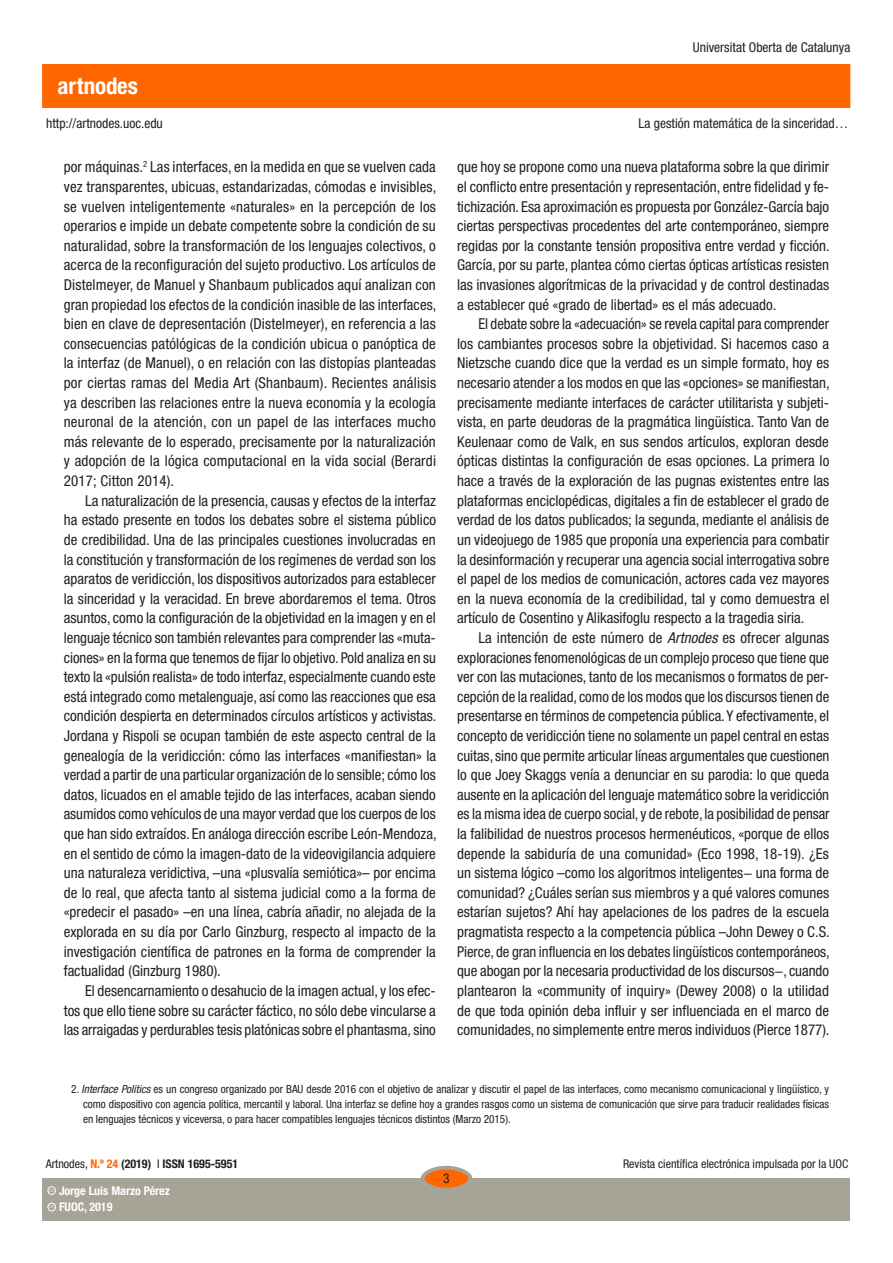
<style>
.page{position:relative;width:893px;height:1263px;background:#fff}
.page>*{position:absolute;margin:0;border:0;box-sizing:border-box;transform-origin:0 0}
.t1{font:700 condensed 22.95px "Helvetica Neue LT Std";color:#fff}
.text_general{font:condensed 15px/19.6px "Helvetica Neue LT Std";color:#231f20;text-align:justify}
.t2{font:condensed 13.5px "Helvetica Neue LT Std";color:#231f20}
.t3{font:condensed 12px "Helvetica Neue LT Std";color:#231f20}
.t4{font:700 condensed 12px "Helvetica Neue LT Std";color:#231f20}
.t5{font:700 condensed 12px "Helvetica Neue LT Std";color:#fff}
._05_NOTASRESTO{font:condensed 11.25px/15px "Helvetica Neue LT Std";color:#231f20;text-align:justify}
.t6{font:600 3.9px "Adobe Caslon Pro";color:#fff}
.s1{font-style:italic}
.s2{font-weight:400}
.s3{color:#f60}
</style>
<div class="page">
<div style="left:43px;top:65px;width:807px;height:42px;background:#f60"></div>
<div style="left:43px;top:1178px;width:807px;height:42px;background:#a6a397"></div>
<div style="left:422px;top:1168px;width:48px;height:21px;background:#f60;border-radius:50%"></div>
<div style="left:421px;top:1166px;width:51px;height:25px;border:4px solid #a6a397;border-radius:50%"></div>
<div style="left:48px;top:1203px;width:8px;height:8px;border:1px solid #fff;border-radius:50%"></div>
<div style="left:48px;top:1186px;width:8px;height:8px;border:1px solid #fff;border-radius:50%"></div>
<h1 class="t1" style="left:58px;top:72px;width:82px">artnodes</h1>
<p class="t2" style="left:46px;top:115px;width:118px">http://artnodes.uoc.edu</p>
<p class="text_general" style="left:64px;top:157px;width:374px">por máquinas.<sup>2</sup> Las interfaces, en la medida en que se vuelven cada vez transparentes, ubicuas, estandarizadas, cómodas e invisibles, se vuelven inteligentemente «naturales» en la percepción de los operarios e impide un debate competente sobre la condición de su naturalidad, sobre la transformación de los lenguajes colectivos, o acerca de la reconfiguración del sujeto productivo. Los artículos de Distelmeyer, de Manuel y Shanbaum publicados aquí analizan con gran propiedad los efectos de la condición inasible de las interfaces, bien en clave de depresentación (Distelmeyer), en referencia a las consecuencias patólógicas de la condición ubicua o panóptica de la interfaz (de Manuel), o en relación con las distopías planteadas por ciertas ramas del Media Art (Shanbaum). Recientes análisis ya describen las relaciones entre la nueva economía y la ecología neuronal de la atención, con un papel de las interfaces mucho más relevante de lo esperado, precisamente por la naturalización y adopción de la lógica computacional en la vida social (Berardi 2017; Citton 2014).</p>
<p class="text_general" style="left:64px;top:490px;width:374px;text-indent:21px">La naturalización de la presencia, causas y efectos de la interfaz ha estado presente en todos los debates sobre el sistema público de credibilidad. Una de las principales cuestiones involucradas en la constitución y transformación de los regímenes de verdad son los aparatos de veridicción, los dispositivos autorizados para establecer la sinceridad y la veracidad. En breve abordaremos el tema. Otros asuntos, como la configuración de la objetividad en la imagen y en el lenguaje técnico son también relevantes para comprender las «muta&shy;ciones» en la forma que tenemos de fijar lo objetivo. Pold analiza en su texto la «pulsión realista» de todo interfaz, especialmente cuando este está integrado como metalenguaje, así como las reacciones que esa condición despierta en determinados círculos artísticos y activistas.<br>Jordana y Rispoli se ocupan también de este aspecto central de la genealogía de la veridicción: cómo las interfaces «manifiestan» la verdad a partir de una particular organización de lo sensible; cómo los datos, licuados en el amable tejido de las interfaces, acaban siendo asumidos como vehículos de una mayor verdad que los cuerpos de los que han sido extraídos. En análoga dirección escribe León-Mendoza, en el sentido de cómo la imagen-dato de la videovigilancia adquiere una naturaleza veridictiva, –una «plusvalía semiótica»– por encima de lo real, que afecta tanto al sistema judicial como a la forma de «predecir el pasado» –en una línea, cabría añadir, no alejada de la explorada en su día por Carlo Ginzburg, respecto al impacto de la investigación científica de patrones en la forma de comprender la factualidad (Ginzburg 1980).</p>
<p class="text_general" style="left:64px;top:981px;width:374px;text-indent:21px">El desencarnamiento o desahucio de la imagen actual, y los efec&shy;tos que ello tiene sobre su carácter fáctico, no sólo debe vincularse a las arraigadas y perdurables tesis platónicas sobre el phantasma<span class="s1">,</span> sino</p>
<p class="t2" style="left:693px;top:40px;width:159px">Universitat Oberta de Catalunya</p>
<p class="t2" style="left:639px;top:115px;width:211px">La gestión matemática de la sinceridad…</p>
<p class="text_general" style="left:457px;top:157px;width:374px">que hoy se propone como una nueva plataforma sobre la que dirimir el conflicto entre presentación y representación, entre fidelidad y fe&shy;tichización. Esa aproximación es propuesta por González-García bajo ciertas perspectivas procedentes del arte contemporáneo, siempre regidas por la constante tensión propositiva entre verdad y ficción.<br>García, por su parte, plantea cómo ciertas ópticas artísticas resisten las invasiones algorítmicas de la privacidad y de control destinadas a establecer qué «grado de libertad» es el más adecuado.</p>
<p class="text_general" style="left:457px;top:314px;width:374px;text-indent:21px">El debate sobre la «adecuación» se revela capital para comprender los cambiantes procesos sobre la objetividad. Si hacemos caso a Nietzsche cuando dice que la verdad es un simple formato, hoy es necesario atender a los modos en que las «opciones» se manifiestan, precisamente mediante interfaces de carácter utilitarista y subjeti&shy;vista, en parte deudoras de la pragmática lingüística. Tanto Van de Keulenaar como de Valk, en sus sendos artículos, exploran desde ópticas distintas la configuración de esas opciones. La primera lo hace a través de la exploración de las pugnas existentes entre las plataformas enciclopédicas, digitales a fin de establecer el grado de verdad de los datos publicados; la segunda, mediante el análisis de un videojuego de 1985 que proponía una experiencia para combatir la desinformación y recuperar una agencia social interrogativa sobre el papel de los medios de comunicación, actores cada vez mayores en la nueva economía de la credibilidad, tal y como demuestra el artículo de Cosentino y Alikasifoglu respecto a la tragedia siria.</p>
<p class="text_general" style="left:457px;top:628px;width:374px;text-indent:21px">La intención de este número de <span class="s1">Artnodes</span> es ofrecer algunas exploraciones fenomenológicas de un complejo proceso que tiene que ver con las mutaciones, tanto de los mecanismos o formatos de per&shy;cepción de la realidad, como de los modos que los discursos tienen de presentarse en términos de competencia pública. Y efectivamente, el concepto de veridicción tiene no solamente un papel central en estas cuitas, sino que permite articular líneas argumentales que cuestionen lo que Joey Skaggs venía a denunciar en su parodia: lo que queda ausente en la aplicación del lenguaje matemático sobre la veridicción es la misma idea de cuerpo social, y de rebote, la posibilidad de pensar la falibilidad de nuestros procesos hermenéuticos, «porque de ellos depende la sabiduría de una comunidad» (Eco 1998, 18-19). ¿Es un sistema lógico –como los algoritmos inteligentes− una forma de comunidad? ¿Cuáles serían sus miembros y a qué valores comunes estarían sujetos? Ahí hay apelaciones de los padres de la escuela pragmatista respecto a la competencia pública –John Dewey o C.S.<br>Pierce, de gran influencia en los debates lingüísticos contemporáneos, que abogan por la necesaria productividad de los discursos−, cuando plantearon la «community of inquiry» (Dewey 2008) o la utilidad de que toda opinión deba influir y ser influenciada en el marco de comunidades, no simplemente entre meros individuos (Pierce 1877).</p>
<p class="_05_NOTASRESTO" style="left:83px;top:1081px;width:748px;text-indent:-12px">2. <span class="s1">Interface Politics</span> es un congreso organizado por BAU desde 2016 con el objetivo de analizar y discutir el papel de las interfaces, como mecanismo comunicacional y lingüístico, y como dispositivo con agencia política, mercantil y laboral. Una interfaz se define hoy a grandes rasgos como un sistema de comunicación que sirve para traducir realidades físicas en lenguajes técnicos y viceversa, o para hacer compatibles lenguajes técnicos distintos (Marzo 2015).</p>
<p class="t4" style="left:46px;top:1157px;width:194px"><span class="s2">Artnodes,</span> <span class="s3">N.º 24</span> (2019) <span class="s2">I</span> ISSN 1695-5951</p>
<p class="t6" style="left:49px;top:1205px;width:7px">CC</p>
<p class="t5" style="left:59px;top:1200px;width:55px">FUOC, 2019</p>
<p class="t5" style="left:59px;top:1183px;width:112px">Jorge Luis Marzo Pérez</p>
<p class="t6" style="left:49px;top:1188px;width:7px">CC</p>
<p class="t2" style="left:443px;top:1171px;width:8px">3</p>
<p class="t3" style="left:623px;top:1157px;width:227px">Revista científica electrónica impulsada por la UOC</p>
</div>
